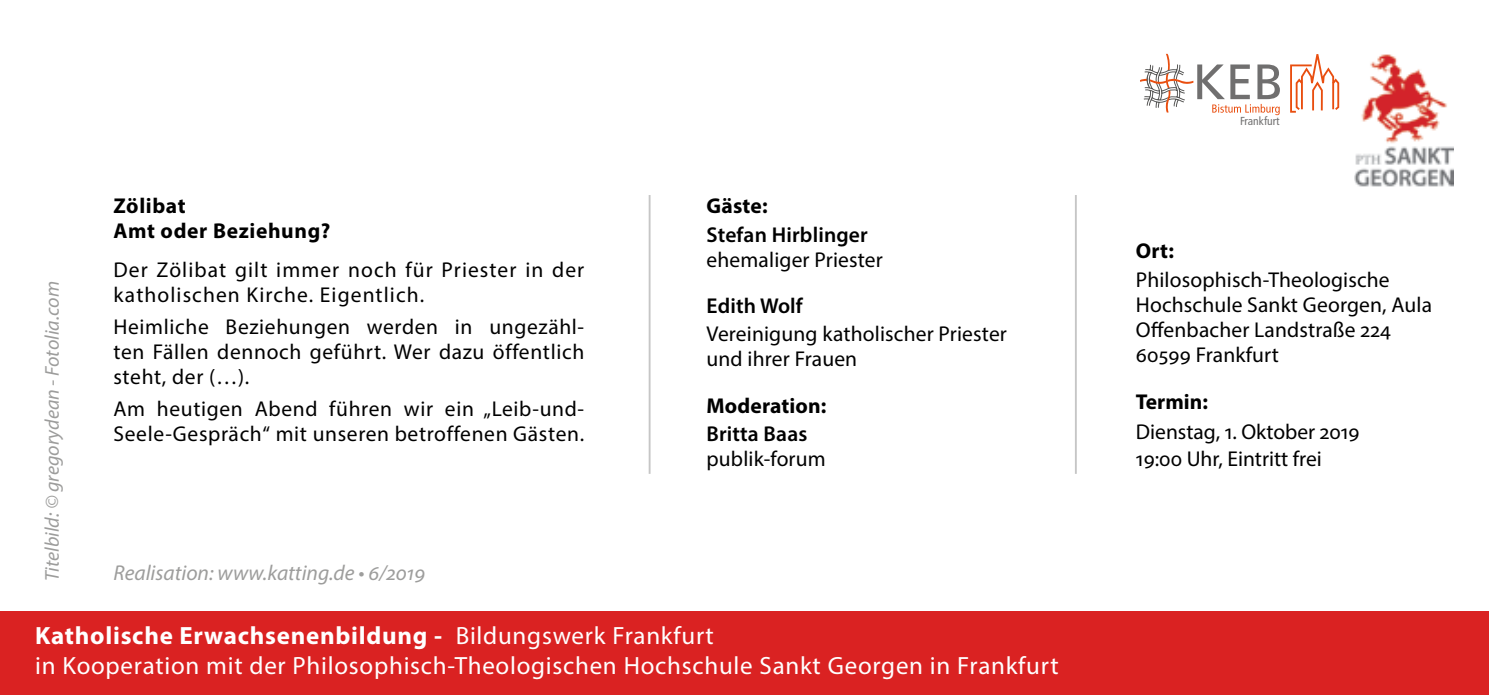
<style>
.page{position:relative;width:1489px;height:695px;background:#fff}
.page>*{position:absolute;margin:0;border:0;box-sizing:border-box;transform-origin:0 0}
.t1{font:25px/30px "Myriad Pro";letter-spacing:.03em;color:#fff}
.t2{font:21.5px/25px "Myriad Pro";letter-spacing:.005em;color:#000}
.t3{font:21.5px/25px "Myriad Pro";letter-spacing:.03em;color:#000}
.t4{font:21.5px/25px "Myriad Pro";letter-spacing:.05em;color:#000}
.t5{font:700 21.5px/25px "Myriad Pro";letter-spacing:.02em;color:#000}
.t6{font:600 21.5px "Myriad Pro";letter-spacing:.005em;color:#000}
.t7{font:italic 21.5px "Myriad Pro";color:#9d9d9c}
.t8{font:italic 20px "Myriad Pro";color:#9d9d9c}
.t9{font:condensed 11.5px "Frutiger";color:#706f6f}
.s1{font-weight:700}
</style>
<div class="page">
<div style="left:0;top:611px;width:1488px;height:83px;background:#da2222"></div>
<hr style="left:648px;top:195px;width:2px;height:279px;background:#c6c6c6">
<hr style="left:1074px;top:195px;width:2px;height:279px;background:#c6c6c6">
<img style="left:1354px;top:54px;width:99px;height:133px">
<svg style="left:1290px;top:54px;width:48px;height:59px"></svg>
<svg style="left:1140px;top:54px;width:139px;height:61px"></svg>
<p class="t8" style="left:40px;top:581px;width:301px;rotate:-90deg">Titelbild: © gregorydean - Fotolia.com</p>
<p class="t5" style="left:113px;top:192px;width:218px">Zölibat<br>Amt oder Beziehung?</p>
<p class="t4" style="left:113px;top:257px;width:472px">Der Zölibat gilt immer noch für Priester in der katholischen Kirche. Eigentlich.</p>
<p class="t2" style="left:113px;top:314px;width:472px;text-align:justify">Heimliche Beziehungen werden in ungezähl&shy;ten Fällen dennoch geführt. Wer dazu öffentlich steht, der (…).</p>
<p class="t3" style="left:113px;top:396px;width:472px">Am heutigen Abend führen wir ein „Leib-und-<br>Seele-Gespräch“ mit unseren betroffenen Gästen.</p>
<p class="t7" style="left:113px;top:559px;width:313px">Realisation: www.katting.de • 6/2019</p>
<p class="t5" style="left:706px;top:192px;width:62px">Gäste:</p>
<p class="t6" style="left:706px;top:220px;width:163px">Stefan Hirblinger</p>
<p class="t2" style="left:706px;top:246px;width:178px">ehemaliger Priester</p>
<p class="t6" style="left:706px;top:292px;width:98px">Edith Wolf</p>
<p class="t2" style="left:706px;top:321px;width:302px">Vereinigung katholischer Priester und ihrer Frauen</p>
<p class="t5" style="left:706px;top:392px;width:121px">Moderation:</p>
<p class="t6" style="left:706px;top:420px;width:102px">Britta Baas</p>
<p class="t2" style="left:706px;top:446px;width:121px">publik-forum</p>
<p class="t1" style="left:35px;top:620px;width:1025px"><span class="s1">Katholische Erwachsenenbildung -</span> Bildungswerk Frankfurt<br>in Kooperation mit der Philosophisch-Theologischen Hochschule Sankt Georgen in Frankfurt</p>
<p class="t9" style="left:1239px;top:115px;width:41px">Frankfurt</p>
<p class="t5" style="left:1135px;top:238px;width:40px">Ort:</p>
<p class="t2" style="left:1135px;top:267px;width:298px">Philosophisch-Theologische<br>Hochschule Sankt Georgen, Aula<br>Offenbacher Landstraße 224<br>60599 Frankfurt</p>
<p class="t5" style="left:1135px;top:389px;width:74px">Termin:</p>
<p class="t2" style="left:1135px;top:418px;width:225px;line-height:26.2px">Dienstag, 1. Oktober 2019<br>19:00 Uhr, Eintritt frei</p>
</div>
